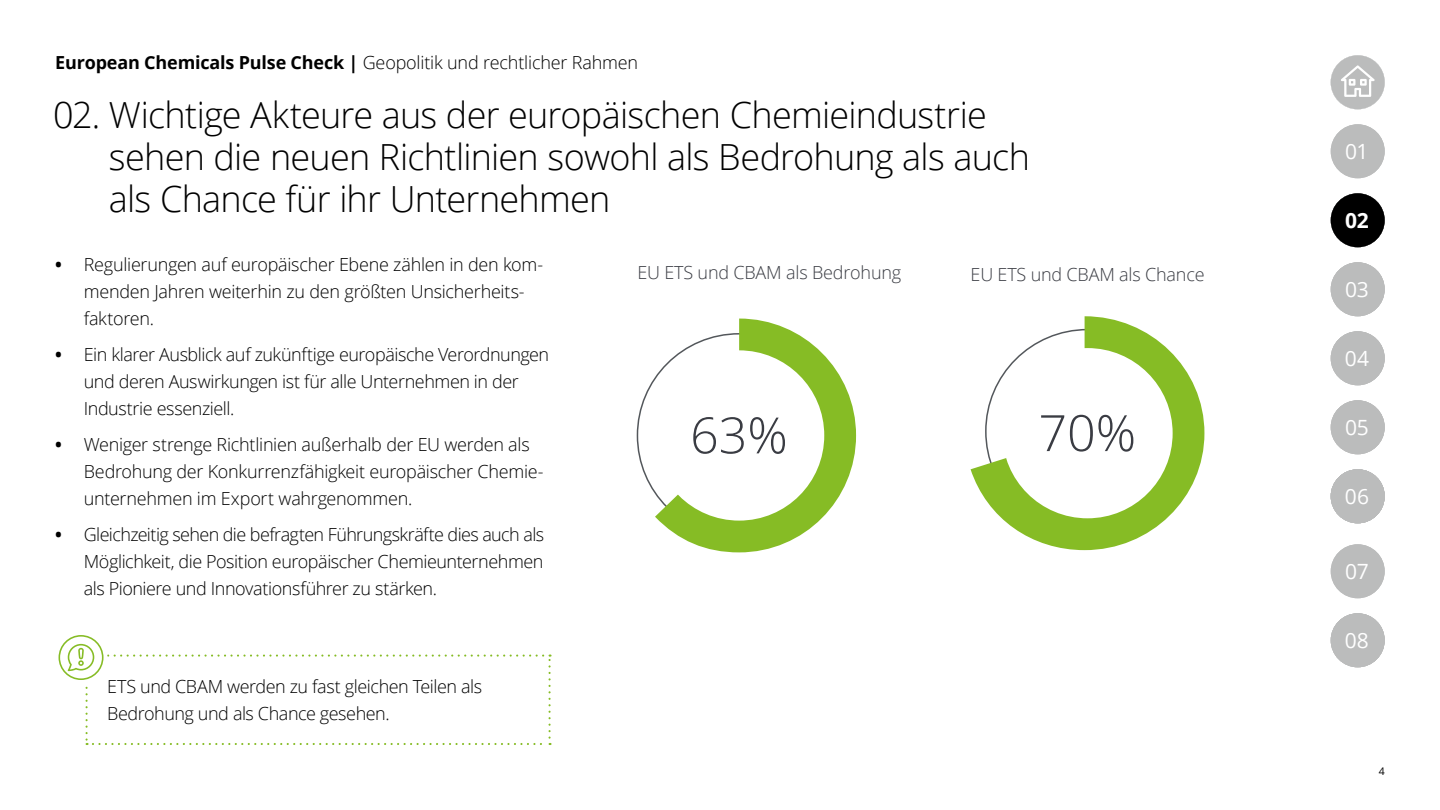
<style>
.page{position:relative;width:1440px;height:810px;background:#fff}
.page>*{position:absolute;margin:0;border:0;box-sizing:border-box;transform-origin:0 0}
.t1{font:300 50.1px "Open Sans";color:#3a3c43}
.t2{font:300 36px/42px "Open Sans";letter-spacing:-.02em;color:#000}
.t3{font:21px "Open Sans";letter-spacing:-.015em;color:#fff}
.t4{font:700 21px "Open Sans";color:#fff}
.t5{font:300 18px/27px "Open Sans";letter-spacing:-.02em;color:#000}
.t6{font:300 18px "Open Sans";letter-spacing:-.01em;color:#3a3c43}
.t7{font:10.5px "Open Sans";color:#000}
.s1{font-weight:700}
</style>
<div class="page">
<div style="left:1331px;top:124px;width:54px;height:54px;background:#bbbcbc;border-radius:50%"></div>
<svg style="left:1331px;top:55px;width:54px;height:54px"></svg>
<div style="left:1331px;top:469px;width:54px;height:54px;background:#bbbcbc;border-radius:50%"></div>
<div style="left:1331px;top:331px;width:54px;height:54px;background:#bbbcbc;border-radius:50%"></div>
<div style="left:1331px;top:193px;width:54px;height:54px;background:#000;border-radius:50%"></div>
<div style="left:1331px;top:262px;width:54px;height:54px;background:#bbbcbc;border-radius:50%"></div>
<div style="left:1331px;top:400px;width:54px;height:54px;background:#bbbcbc;border-radius:50%"></div>
<div style="left:1331px;top:613px;width:54px;height:54px;background:#bbbcbc;border-radius:50%"></div>
<div style="left:1331px;top:544px;width:54px;height:54px;background:#bbbcbc;border-radius:50%"></div>
<svg style="left:971px;top:316px;width:233px;height:234px"></svg>
<div style="left:1002px;top:348px;width:171px;height:170px;background:#fff;border-radius:50%"></div>
<svg style="left:655px;top:319px;width:201px;height:233px;fill:#86bc25"></svg>
<div style="left:654px;top:350px;width:170px;height:171px;background:#fff;border-radius:50%"></div>
<svg style="left:59px;top:635px;width:492px;height:110px"></svg>
<p class="t5" style="left:55px;top:49px;width:584px"><span class="s1">European Chemicals Pulse Check |</span> Geopolitik und rechtlicher Rahmen</p>
<h2 class="t2" style="left:109px;top:93px;width:923px;text-indent:-56px">02. Wichtige Akteure aus der europäischen Chemieindustrie sehen die neuen Richtlinien sowohl als Bedrohung als auch als Chance für ihr Unternehmen</h2>
<p class="t5" style="left:84px;top:251px;width:461px;text-indent:-28px"><span class="s1">•</span> Regulierungen auf europäischer Ebene zählen in den kom&shy;menden Jahren weiterhin zu den größten Unsicherheits&shy;faktoren.</p>
<p class="t5" style="left:84px;top:341px;width:467px;text-indent:-28px"><span class="s1">•</span> Ein klarer Ausblick auf zukünftige europäische Verordnungen und deren Auswirkungen ist für alle Unternehmen in der<br>Industrie essenziell.</p>
<p class="t5" style="left:84px;top:431px;width:461px;text-indent:-28px"><span class="s1">•</span> Weniger strenge Richtlinien außerhalb der EU werden als<br>Bedrohung der Konkurrenzfähigkeit europäischer Chemie&shy;unternehmen im Export wahrgenommen.</p>
<p class="t5" style="left:84px;top:521px;width:462px;text-align:justify;text-indent:-28px"><span class="s1">•</span> Gleichzeitig sehen die befragten Führungskräfte dies auch als Möglichkeit, die Position europäischer Chemieunternehmen als Pioniere und Innovationsführer zu stärken.</p>
<p class="t5" style="left:107px;top:673px;width:377px">ETS und CBAM werden zu fast gleichen Teilen als<br>Bedrohung und als Chance gesehen.</p>
<p class="t6" style="left:637px;top:260px;width:265px">EU ETS und CBAM als Bedrohung</p>
<p class="t6" style="left:971px;top:262px;width:236px">EU ETS und CBAM als Chance</p>
<h1 class="t1" style="left:690px;top:401px;width:99px">63%</h1>
<h1 class="t1" style="left:1038px;top:399px;width:99px">70%</h1>
<p class="t3" style="left:1345px;top:137px;width:25px">01</p>
<p class="t4" style="left:1345px;top:206px;width:25px">02</p>
<p class="t3" style="left:1345px;top:275px;width:25px">03</p>
<p class="t3" style="left:1345px;top:344px;width:26px">04</p>
<p class="t3" style="left:1345px;top:413px;width:25px">05</p>
<p class="t3" style="left:1345px;top:482px;width:26px">06</p>
<p class="t3" style="left:1345px;top:557px;width:25px">07</p>
<p class="t3" style="left:1345px;top:626px;width:26px">0 68</p>
<p class="t7" style="left:1379px;top:764px;width:8px">4</p>
</div>
